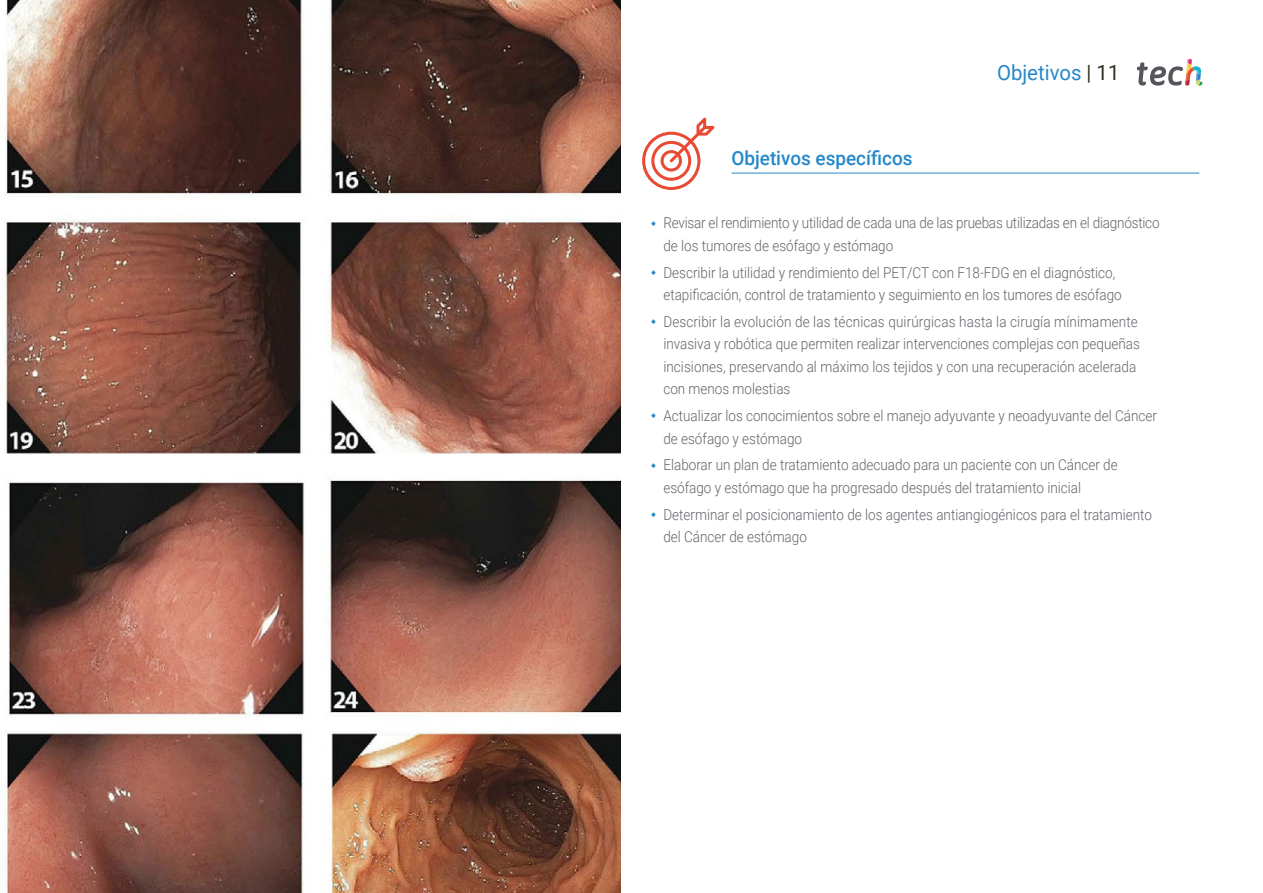
<style>
.page{position:relative;width:1263px;height:893px;background:#fff}
.page>*{position:absolute;margin:0;border:0;box-sizing:border-box;transform-origin:0 0}
.t1{font:21px "Roboto";color:#2488c9}
.t2{font:500 19.5px "Roboto";color:#2488c9}
.t3{font:300 15px/22.5px "Roboto";color:#61646a;scale:.9 1}
.s1{color:#312e20}
</style>
<div class="page">
<img style="left:1px;top:0;width:620px;height:893px">
<svg style="left:1137px;top:59px;width:65px;height:27px"></svg>
<hr style="left:731px;top:173px;width:468px;height:1px;background:#2488c9">
<svg style="left:642px;top:118px;width:72px;height:72px"></svg>
<h2 class="t2" style="left:731px;top:144px;width:183px">Objetivos específicos</h2>
<h1 class="t1" style="left:997px;top:57px;width:124px">Objetivos <span class="s1">| 11</span></h1>
<p class="t3" style="left:663px;top:211px;width:553px">Revisar el rendimiento y utilidad de cada una de las pruebas utilizadas en el diagnóstico de los tumores de esófago y estómago</p>
<p class="t3" style="left:663px;top:260px;width:511px">Describir la utilidad y rendimiento del PET/CT con F18-FDG en el diagnóstico, etapificación, control de tratamiento y seguimiento en los tumores de esófago</p>
<p class="t3" style="left:663px;top:310px;width:531px">Describir la evolución de las técnicas quirúrgicas hasta la cirugía mínimamente invasiva y robótica que permiten realizar intervenciones complejas con pequeñas incisiones, preservando al máximo los tejidos y con una recuperación acelerada con menos molestias</p>
<p class="t3" style="left:663px;top:404px;width:550px">Actualizar los conocimientos sobre el manejo adyuvante y neoadyuvante del Cáncer de esófago y estómago</p>
<p class="t3" style="left:663px;top:453px;width:506px">Elaborar un plan de tratamiento adecuado para un paciente con un Cáncer de esófago y estómago que ha progresado después del tratamiento inicial</p>
<p class="t3" style="left:663px;top:502px;width:544px">Determinar el posicionamiento de los agentes antiangiogénicos para el tratamiento del Cáncer de estómago</p>
</div>
